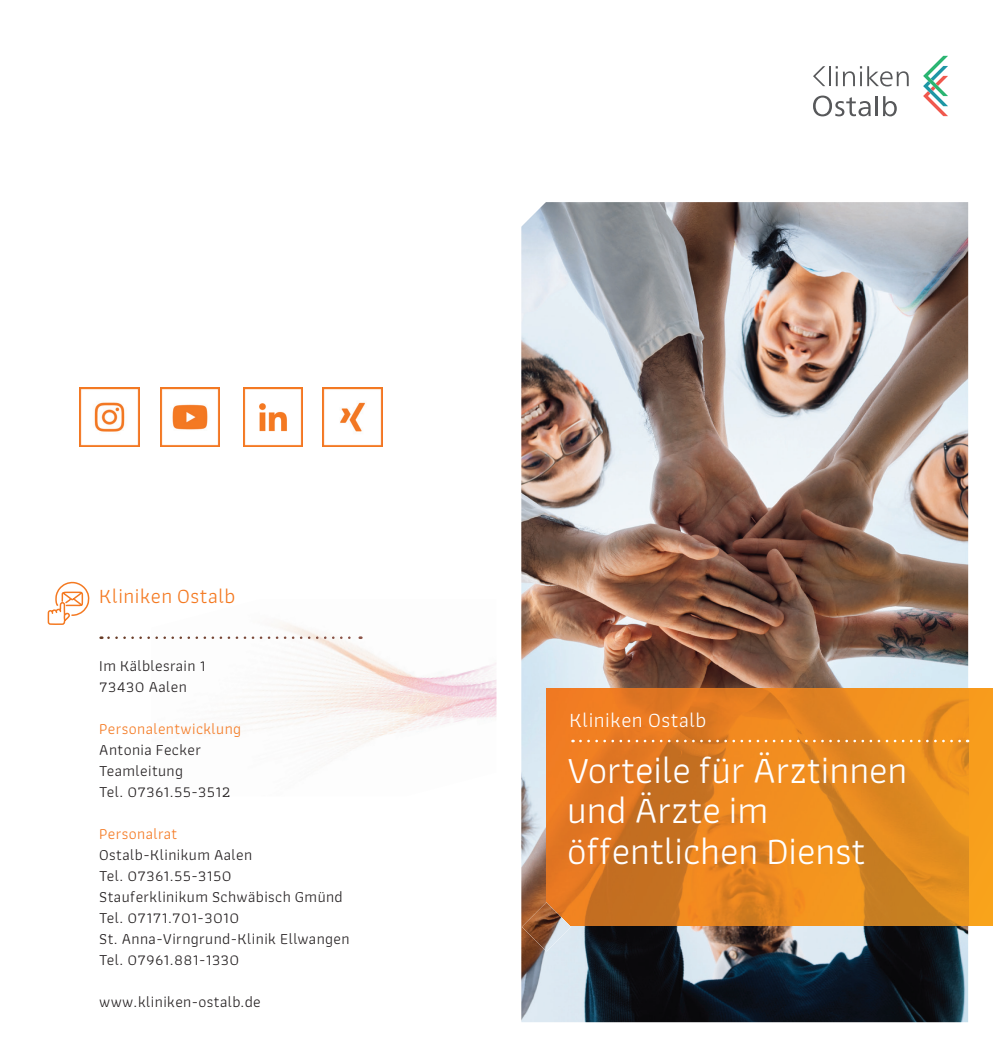
<style>
.page{position:relative;width:993px;height:1052px;background:#fff}
.page>*{position:absolute;margin:0;border:0;box-sizing:border-box;transform-origin:0 0}
.t1{font:38.5px/40.2px "Athiti";color:#fff}
.t2{font:21px "Athiti";letter-spacing:.025em;color:#f47921}
.t3{font:21px "Athiti";letter-spacing:.025em;color:#fff}
.t4{font:15.75px/21px "Athiti";letter-spacing:.025em;color:#231f20}
.t5{font:15.75px "Athiti";letter-spacing:.025em;color:#f47921}
</style>
<div class="page">
<img style="left:227px;top:623px;width:269px;height:130px">
<svg style="left:47px;top:581px;width:43px;height:44px"></svg>
<svg style="left:108px;top:636px;width:252px;height:3px"></svg>
<img style="left:79px;top:387px;width:60px;height:59px">
<img style="left:160px;top:387px;width:59px;height:59px">
<img style="left:243px;top:387px;width:60px;height:59px">
<img style="left:322px;top:387px;width:60px;height:59px">
<img style="left:521px;top:202px;width:446px;height:820px">
<svg style="left:521px;top:202px;width:24px;height:77px"></svg>
<div style="left:967px;top:688px;width:25px;height:237px;background:#f89f1c"></div>
<img style="left:546px;top:688px;width:421px;height:237px">
<svg style="left:580px;top:739px;width:387px;height:3px"></svg>
<img style="left:521px;top:902px;width:49px;height:49px">
<svg style="left:813px;top:96px;width:57px;height:20px"></svg>
<hr style="left:875px;top:96px;width:2px;height:20px;background:#57585a">
<svg style="left:883px;top:96px;width:13px;height:20px"></svg>
<hr style="left:828px;top:66px;width:2px;height:20px;background:#57585a">
<svg style="left:835px;top:66px;width:26px;height:20px"></svg>
<svg style="left:867px;top:66px;width:41px;height:20px"></svg>
<svg style="left:813px;top:66px;width:12px;height:20px"></svg>
<svg style="left:923px;top:56px;width:24px;height:60px"></svg>
<h2 class="t2" style="left:99px;top:580px;width:137px">Kliniken Ostalb</h2>
<p class="t4" style="left:99px;top:655px;width:108px">Im Kälblesrain 1<br>73430 Aalen</p>
<p class="t5" style="left:99px;top:716px;width:143px">Personalentwicklung</p>
<p class="t4" style="left:99px;top:739px;width:133px">Antonia Fecker<br>Teamleitung<br>Tel. 07361.55-3512</p>
<p class="t5" style="left:99px;top:821px;width:79px">Personalrat</p>
<p class="t4" style="left:99px;top:844px;width:252px">Ostalb-Klinikum Aalen<br>Tel. 07361.55-3150<br>Stauferklinikum Schwäbisch Gmünd<br>Tel. 07171.701-3010<br>St. Anna-Virngrund-Klinik Ellwangen<br>Tel. 07961.881-1330</p>
<p class="t4" style="left:99px;top:991px;width:163px">www.kliniken-ostalb.de</p>
<h2 class="t3" style="left:569px;top:704px;width:138px">Kliniken Ostalb</h2>
<h1 class="t1" style="left:567px;top:750px;width:342px">Vorteile für Ärztinnen und Ärzte im öffentlichen Dienst</h1>
</div>
